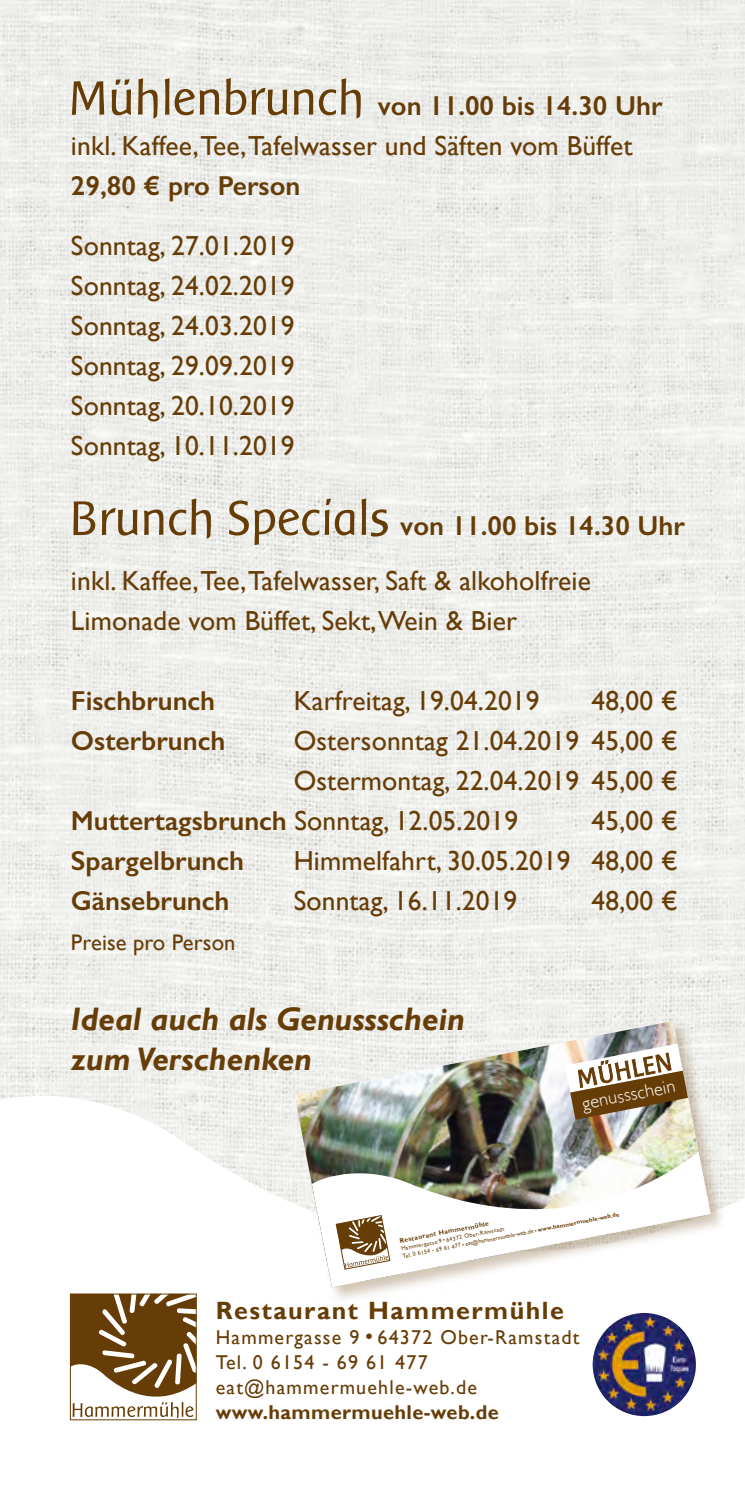
<style>
.page{position:relative;width:745px;height:1489px;background:#fff}
.page>*{position:absolute;margin:0;border:0;box-sizing:border-box;transform-origin:0 0}
.t1{font:italic 700 32.5px/40px "Gill Sans";color:#673d07}
.t2{font:27.5px/40px "Gill Sans";letter-spacing:.005em;color:#673d07}
.t3{font:600 27.5px "Gill Sans";color:#673d07}
.t4{font:700 25px "Gill Sans";letter-spacing:.06em;color:#673d07}
.t5{font:22.5px "Gill Sans";letter-spacing:.005em;color:#673d07}
.t6{font:20px/25px "Gill Sans";letter-spacing:.06em;color:#673d07}
.t7{font:700 20px "Gill Sans";letter-spacing:.02em;color:#673d07}
.t8{font:300 18.25px "Gill Sans";color:#fff}
.t9{font:700 6.5px "Gill Sans";color:#673d07}
.t10{font:5.75px/7.8px "Gill Sans";color:#673d07}
.s1{font-family:"Baar Sophia";font-size:50px}
.s2{font-weight:600}
.s3{font-weight:700}
.s4{font-size:22.5px}
</style>
<div class="page">
<img style="left:0;top:0;width:744px;height:1086px">
<svg style="left:0;top:1086px;width:744px;height:335px"></svg>
<svg style="left:70px;top:1293px;width:127px;height:127px"></svg>
<svg style="left:70px;top:1293px;width:126px;height:125px"></svg>
<div style="left:292px;top:1019px;width:435px;height:284px;background:#673d07;opacity:.3"></div>
<img style="left:294px;top:1020px;width:416px;height:267px">
<svg style="left:384px;top:1285px;width:12px;height:2px"></svg>
<svg style="left:681px;top:1224px;width:26px;height:8px"></svg>
<img style="left:591px;top:1312px;width:105px;height:104px;border-radius:52px">
<p class="t2" style="left:71px;top:85px;width:592px"><span class="s1">Mühlenbrunch</span> <span class="s2">von 11.00 bis 14.30 Uhr </span>inkl. Kaffee, Tee, Tafelwasser und Säften vom Büffet</p>
<p class="t3" style="left:71px;top:169px;width:231px">29,80 € pro Person</p>
<p class="t2" style="left:71px;top:225px;width:225px;text-align:justify">Sonntag, 27.01.2019<br>Sonntag, 24.02.2019<br>Sonntag, 24.03.2019<br>Sonntag, 29.09.2019<br>Sonntag, 20.10.2019<br>Sonntag, 10.11.2019</p>
<p class="t2" style="left:71px;top:498px;width:615px;line-height:55px"><span class="s1">Brunch Specials</span> <span class="s2">von 11.00 bis 14.30 Uhr </span>inkl. Kaffee, Tee, Tafelwasser, Saft &amp; alkoholfreie</p>
<p class="t2" style="left:71px;top:600px;width:447px">Limonade vom Büffet, Sekt, Wein &amp; Bier</p>
<p class="t3" style="left:71px;top:684px;width:146px">Fischbrunch</p>
<p class="t2" style="left:293px;top:680px;width:247px">Karfreitag, 19.04.2019</p>
<p class="t2" style="left:591px;top:680px;width:88px">48,00 €</p>
<p class="t3" style="left:71px;top:724px;width:156px">Osterbrunch</p>
<p class="t2" style="left:293px;top:720px;width:385px">Ostersonntag 21.04.2019 45,00 €</p>
<p class="t2" style="left:293px;top:760px;width:385px">Ostermontag, 22.04.2019 45,00 €</p>
<p class="t2" style="left:71px;top:800px;width:448px"><span class="s2">Muttertagsbrunch</span> Sonntag, 12.05.2019</p>
<p class="t2" style="left:591px;top:800px;width:88px">45,00 €</p>
<p class="t3" style="left:71px;top:844px;width:174px">Spargelbrunch</p>
<p class="t2" style="left:293px;top:840px;width:385px">Himmelfahrt, 30.05.2019 48,00 €</p>
<p class="t3" style="left:71px;top:884px;width:160px">Gänsebrunch</p>
<p class="t2" style="left:293px;top:880px;width:225px">Sonntag, 16.11.2019</p>
<p class="t2" style="left:591px;top:880px;width:88px">48,00 €</p>
<p class="t5" style="left:71px;top:929px;width:166px">Preise pro Person</p>
<p class="t1" style="left:71px;top:1000px;width:395px">Ideal auch als Genussschein zum Verschenken</p>
<p class="t8" style="left:580px;top:1093px;width:96px;rotate:-11deg">genussschein</p>
<p class="t10" style="left:400px;top:1244px;width:222px;rotate:-11deg">Hammergasse 9 • 64372 Ober-Ramstadt<br>Tel. 0 6154 - 69 61 477 • eat@hammermuehle-web.de • <span class="s3">www.hammermuehle-web.de</span></p>
<p class="t9" style="left:399px;top:1236px;width:92px;rotate:-11deg">Restaurant Hammermühle</p>
<p class="t4" style="left:216px;top:1295px;width:349px">Restaurant Hammermühle</p>
<p class="t6" style="left:216px;top:1325px;width:365px">Hammergasse 9 <span class="s4">•</span> 64372 Ober-Ramstadt<br>Tel. 0 6154 - 69 61 477 eat@hammermuehle-web.de</p>
<p class="t7" style="left:216px;top:1400px;width:284px">www.hammermuehle-web.de</p>
</div>
